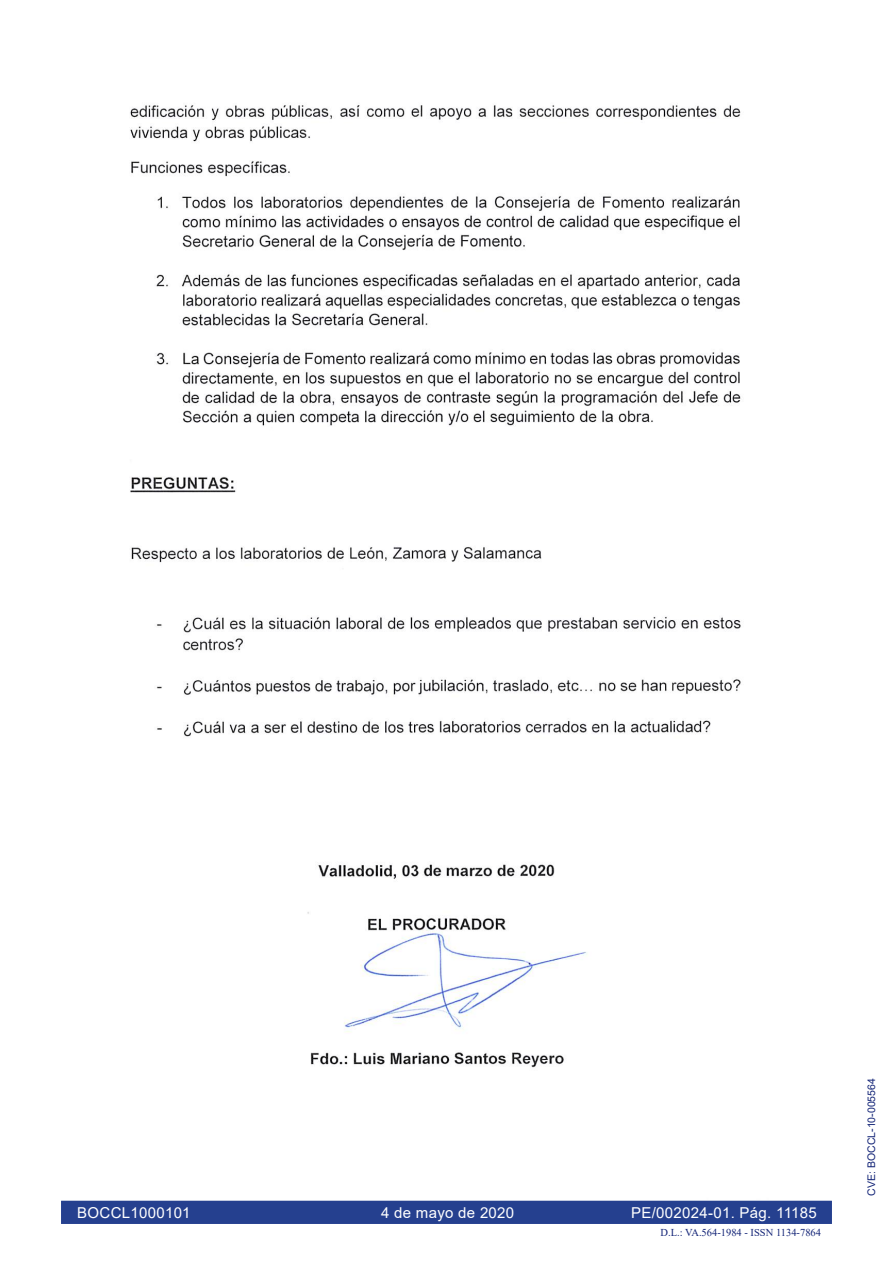
<style>
.page{position:relative;width:893px;height:1263px;background:#fff}
.page>*{position:absolute;margin:0;border:0;box-sizing:border-box;transform-origin:0 0}
.t1{font:15px "Arial";letter-spacing:.02em;color:#fff}
.t2{font:10.5px "Times New Roman";color:#132477}
.t3{font:10.5px "Arial";color:#132477}
</style>
<div class="page">
<div style="left:60px;top:1200px;width:773px;height:25px;background:#25408f"></div>
<div style="left:60px;top:1199px;width:773px;height:26px;border:2px solid #fff"></div>
<img style="left:60px;top:105px;width:773px;height:1095px">
<p class="t1" style="left:77px;top:1202px;width:115px">BOCCL1000101</p>
<p class="t1" style="left:381px;top:1202px;width:135px">4 de mayo de 2020</p>
<p class="t1" style="left:631px;top:1202px;width:187px">PE/002024-01. Pág. 11185</p>
<p class="t2" style="left:661px;top:1225px;width:162px">D.L.: VA.564-1984 - ISSN 1134-7864</p>
<p class="t3" style="left:864px;top:1195px;width:119px;rotate:-90deg">CVE: BOCCL-10-005564</p>
</div>
